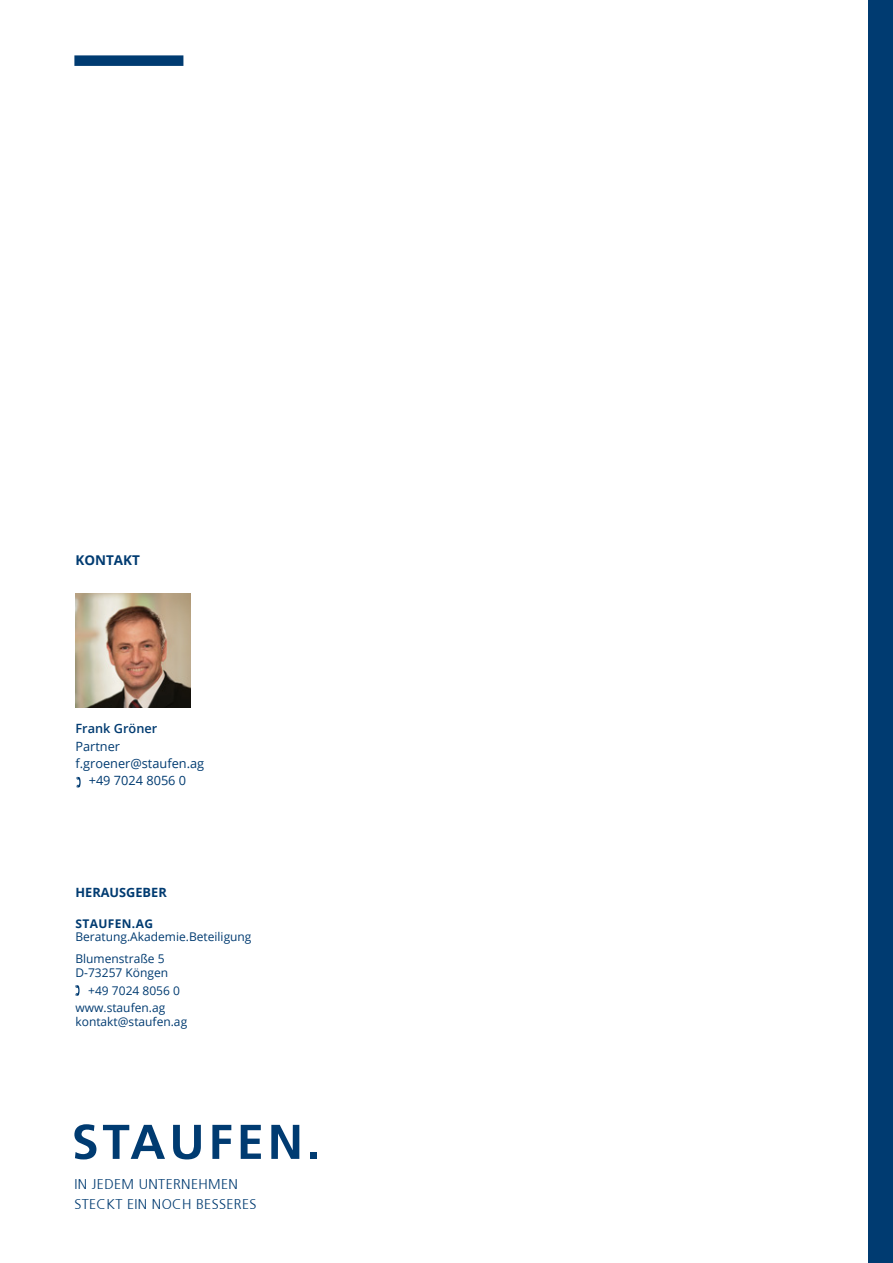
<style>
.page{position:relative;width:893px;height:1263px;background:#fff}
.page>*{position:absolute;margin:0;border:0;box-sizing:border-box;transform-origin:0 0}
.t1{font:300 14.1px/20.4px "Frutiger 45";letter-spacing:.025em;color:#003b71}
.t2{font:700 13.5px "Open Sans";color:#003b71}
.t3{font:12.75px "Open Sans";color:#003b71}
.t4{font:600 12.75px "Open Sans";color:#003b71}
.t5{font:700 12.75px "Open Sans";color:#003b71}
.t6{font:12px/22px "Open Sans";color:#003b71}
.t7{font:700 12px "Open Sans";letter-spacing:.03em;color:#003b71}
</style>
<div class="page">
<svg style="left:74px;top:1124px;width:22px;height:35px"></svg>
<svg style="left:103px;top:1125px;width:62px;height:34px"></svg>
<svg style="left:173px;top:1125px;width:28px;height:34px"></svg>
<svg style="left:212px;top:1125px;width:19px;height:34px"></svg>
<svg style="left:241px;top:1125px;width:20px;height:34px"></svg>
<svg style="left:271px;top:1125px;width:28px;height:34px"></svg>
<div style="left:310px;top:1152px;width:7px;height:7px;background:#003b71"></div>
<img style="left:75px;top:593px;width:115px;height:115px">
<svg style="left:77px;top:777px;width:4px;height:10px"></svg>
<svg style="left:75px;top:985px;width:5px;height:11px"></svg>
<div style="left:869px;top:0;width:24px;height:1263px;background:#003b71"></div>
<div style="left:74px;top:55px;width:109px;height:11px;background:#003b71"></div>
<p class="t2" style="left:75px;top:551px;width:66px">KONTAKT</p>
<p class="t4" style="left:75px;top:720px;width:83px">Frank Gröner</p>
<p class="t3" style="left:75px;top:737px;width:46px">Partner</p>
<p class="t3" style="left:75px;top:755px;width:130px">f.groener@staufen.ag</p>
<p class="t3" style="left:89px;top:772px;width:99px">+49 7024 8056 0</p>
<p class="t5" style="left:75px;top:884px;width:93px">HERAUSGEBER</p>
<p class="t7" style="left:75px;top:915px;width:79px">STAUFEN.AG</p>
<p class="t6" style="left:75px;top:926px;width:178px">Beratung.Akademie.Beteiligung<br>Blumenstraße 5</p>
<p class="t6" style="left:75px;top:961px;width:94px">D-73257 Köngen</p>
<p class="t6" style="left:88px;top:979px;width:93px">+49 7024 8056 0</p>
<p class="t6" style="left:75px;top:997px;width:91px">www.staufen.ag</p>
<p class="t6" style="left:75px;top:1010px;width:113px">kontakt@staufen.ag</p>
<p class="t1" style="left:74px;top:1174px;width:184px">IN JEDEM UNTERNEHMEN<br>STECKT EIN NOCH BESSERES</p>
</div>
